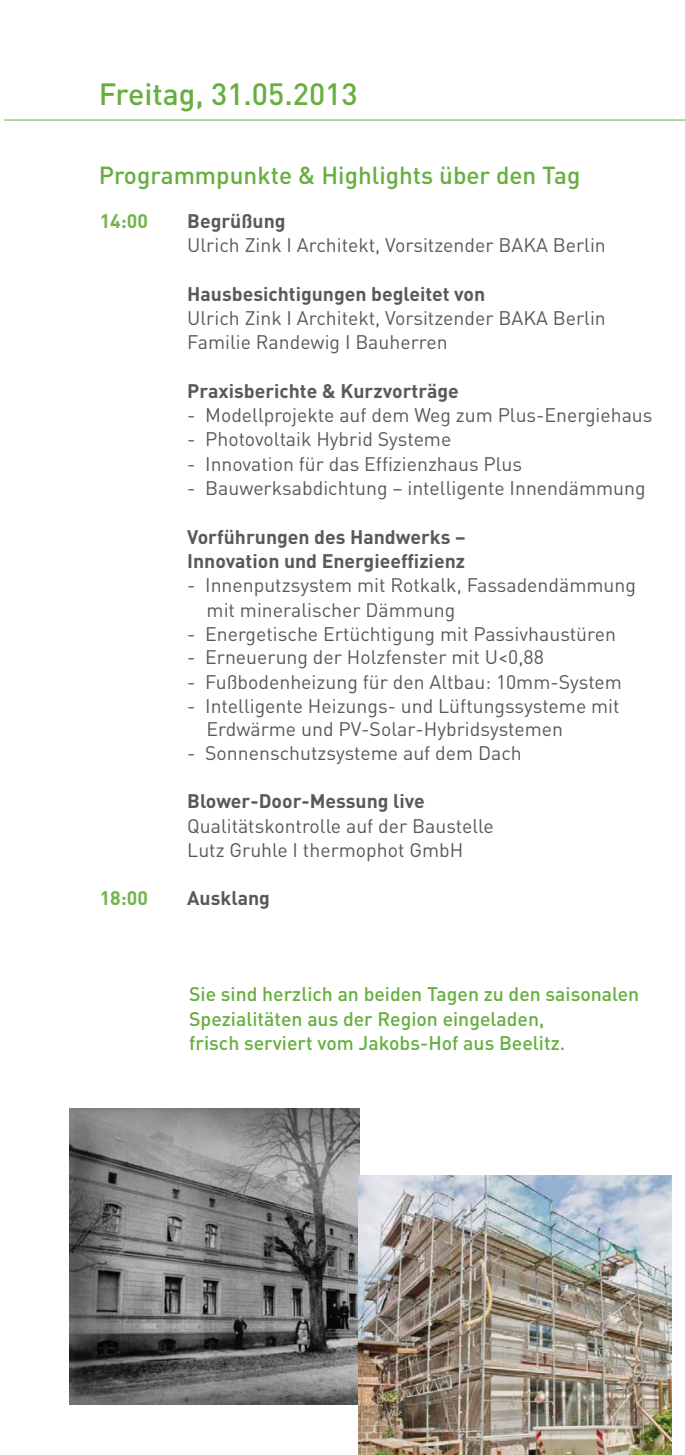
<style>
.page{position:relative;width:685px;height:1455px;background:#fff}
.page>*{position:absolute;margin:0;border:0;box-sizing:border-box;transform-origin:0 0}
.t1{font:500 30.45px "DIN Pro";color:#66ae3e}
.t2{font:500 24.32px "DIN Pro";color:#66ae3e}
.t3{font:19.43px/24.3px "DIN Pro";color:#58595b}
.t4{font:700 19.43px/24.3px "DIN Pro";color:#58595b}
.t5{font:500 19.43px/24.3px "DIN Pro";color:#66ae3e}
.t6{font:700 19.43px "DIN Pro";color:#75b44b}
</style>
<div class="page">
<img style="left:69px;top:1108px;width:291px;height:296px">
<img style="left:359px;top:1175px;width:312px;height:279px">
<hr style="left:4px;top:120px;width:681px;height:1px;background:#66ae3e">
<h1 class="t1" style="left:99px;top:83px;width:260px">Freitag, 31.05.2013</h1>
<p class="t2" style="left:99px;top:166px;width:483px">Programmpunkte &amp; Highlights über den Tag</p>
<p class="t6" style="left:100px;top:214px;width:50px">14:00</p>
<p class="t4" style="left:187px;top:210px;width:100px">Begrüßung</p>
<p class="t3" style="left:187px;top:235px;width:420px">Ulrich Zink I Architekt, Vorsitzender BAKA Berlin</p>
<p class="t4" style="left:187px;top:283px;width:299px">Hausbesichtigungen begleitet von</p>
<p class="t3" style="left:187px;top:308px;width:420px">Ulrich Zink I Architekt, Vorsitzender BAKA Berlin<br>Familie Randewig I Bauherren</p>
<p class="t4" style="left:187px;top:380px;width:273px">Praxisberichte &amp; Kurzvorträge</p>
<p class="t3" style="left:187px;top:405px;width:467px">- Modellprojekte auf dem Weg zum Plus-Energiehaus</p>
<p class="t3" style="left:187px;top:429px;width:266px">- Photovoltaik Hybrid Systeme</p>
<p class="t3" style="left:187px;top:454px;width:336px">- Innovation für das Effizienzhaus Plus</p>
<p class="t3" style="left:187px;top:478px;width:460px">- Bauwerksabdichtung – intelligente Innendämmung</p>
<p class="t4" style="left:187px;top:526px;width:280px">Vorführungen des Handwerks –<br>Innovation und Energieeffizienz</p>
<p class="t3" style="left:207px;top:575px;width:431px;text-indent:-19px">- Innenputzsystem mit Rotkalk, Fassadendämmung mit mineralischer Dämmung</p>
<p class="t3" style="left:187px;top:624px;width:430px">- Energetische Ertüchtigung mit Passivhaustüren</p>
<p class="t3" style="left:187px;top:647px;width:358px">- Erneuerung der Holzfenster mit U&lt;0,88</p>
<p class="t3" style="left:187px;top:671px;width:436px">- Fußbodenheizung für den Altbau: 10mm-System</p>
<p class="t3" style="left:207px;top:696px;width:414px;line-height:23.3px;text-indent:-19px">- Intelligente Heizungs- und Lüftungssysteme mit<br>Erdwärme und PV-Solar-Hybridsystemen</p>
<p class="t3" style="left:187px;top:742px;width:336px">- Sonnenschutzsysteme auf dem Dach</p>
<p class="t4" style="left:187px;top:790px;width:239px">Blower-Door-Messung live</p>
<p class="t3" style="left:187px;top:815px;width:308px">Qualitätskontrolle auf der Baustelle<br>Lutz Gruhle I thermophot GmbH</p>
<p class="t6" style="left:100px;top:891px;width:50px">18:00</p>
<p class="t4" style="left:187px;top:888px;width:84px">Ausklang</p>
<p class="t5" style="left:189px;top:983px;width:452px">Sie sind herzlich an beiden Tagen zu den saisonalen<br>Spezialitäten aus der Region eingeladen,<br>frisch serviert vom Jakobs-Hof aus Beelitz.</p>
</div>
